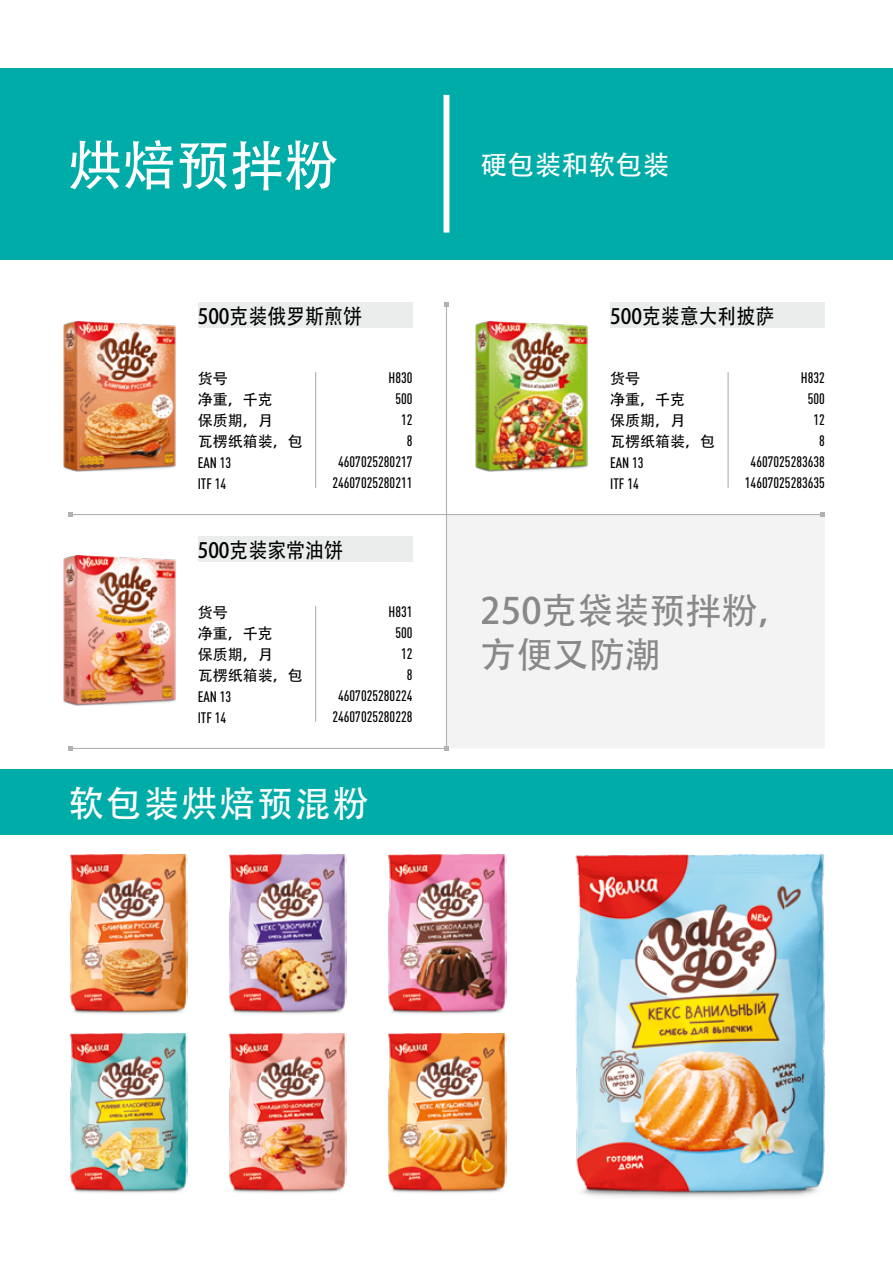
<style>
.page{position:relative;width:893px;height:1263px;background:#fff}
.page>*{position:absolute;margin:0;border:0;box-sizing:border-box;transform-origin:0 0}
.t1{font:54px "Adobe Heiti Std";color:#fff}
.t2{font:36px/43.2px "Adobe Heiti Std";color:#6e6e6e}
.t3{font:36px "Adobe Heiti Std";letter-spacing:.05em;color:#fff}
.t4{font:27px "Adobe Heiti Std";color:#fff}
.t5{font:21px "Adobe Heiti Std";color:#000;scale:.9 1}
.t6{font:500 condensed 15px/21px "DIN Pro";color:#000}
.t7{font:15px/21px "Adobe Heiti Std";color:#000}
</style>
<div class="page">
<div style="left:0;top:68px;width:893px;height:191px;background:#00aca8"></div>
<div style="left:446px;top:514px;width:379px;height:234px;background:#f3f3f3"></div>
<div style="left:0;top:769px;width:893px;height:66px;background:#00aca8"></div>
<img style="left:63px;top:322px;width:113px;height:150px">
<div style="left:198px;top:303px;width:214px;height:25px;background:#ebecec"></div>
<hr style="left:315px;top:372px;width:1px;height:116px;background:#b1b2b3">
<img style="left:475px;top:322px;width:113px;height:150px">
<div style="left:610px;top:303px;width:215px;height:25px;background:#ebecec"></div>
<hr style="left:727px;top:372px;width:2px;height:116px;background:#b1b2b3">
<img style="left:63px;top:556px;width:113px;height:150px">
<div style="left:198px;top:536px;width:214px;height:26px;background:#ebecec"></div>
<hr style="left:315px;top:606px;width:1px;height:116px;background:#b1b2b3">
<div style="left:443px;top:95px;width:6px;height:138px;background:#fff"></div>
<hr style="left:446px;top:304px;width:1px;height:444px;background:#b1b2b3">
<svg style="left:444px;top:746px;width:5px;height:5px"></svg>
<svg style="left:444px;top:302px;width:5px;height:4px"></svg>
<hr style="left:70px;top:514px;width:753px;height:1px;background:#b1b2b3">
<svg style="left:68px;top:512px;width:5px;height:5px"></svg>
<svg style="left:820px;top:512px;width:5px;height:5px"></svg>
<hr style="left:70px;top:748px;width:376px;height:1px;background:#b1b2b3">
<svg style="left:68px;top:746px;width:5px;height:5px"></svg>
<img style="left:70px;top:854px;width:117px;height:160px">
<img style="left:388px;top:1033px;width:118px;height:160px">
<img style="left:575px;top:854px;width:250px;height:343px">
<img style="left:229px;top:854px;width:118px;height:160px">
<img style="left:388px;top:854px;width:118px;height:160px">
<img style="left:70px;top:1033px;width:117px;height:160px">
<img style="left:229px;top:1033px;width:118px;height:160px">
<h1 class="t1" style="left:68px;top:133px;width:272px">烘焙预拌粉</h1>
<h3 class="t5" style="left:198px;top:303px;width:184px">500克装俄罗斯煎饼</h3>
<p class="t7" style="left:198px;top:369px;width:106px">货号<br>净重，千克<br>保质期，月<br>瓦楞纸箱装，包</p>
<p class="t6" style="left:198px;top:451px;width:35px">EAN 13<br>ITF 14</p>
<p class="t6" style="left:332px;top:366px;width:82px;text-align:right">Н830<br>500<br>12<br>8<br>4607025280217<br>24607025280211</p>
<h3 class="t5" style="left:198px;top:537px;width:163px">500克装家常油饼</h3>
<p class="t7" style="left:198px;top:602px;width:106px">货号<br>净重，千克<br>保质期，月<br>瓦楞纸箱装，包</p>
<p class="t6" style="left:198px;top:685px;width:35px">EAN 13<br>ITF 14</p>
<p class="t6" style="left:332px;top:600px;width:82px;text-align:right">Н831<br>500<br>12<br>8<br>4607025280224<br>24607025280228</p>
<h2 class="t3" style="left:68px;top:782px;width:302px">软包装烘焙预混粉</h2>
<h3 class="t4" style="left:480px;top:148px;width:190px">硬包装和软包装</h3>
<h3 class="t5" style="left:610px;top:303px;width:184px">500克装意大利披萨</h3>
<p class="t7" style="left:610px;top:369px;width:106px">货号<br>净重，千克<br>保质期，月<br>瓦楞纸箱装，包</p>
<p class="t6" style="left:610px;top:451px;width:35px">EAN 13<br>ITF 14</p>
<p class="t6" style="left:745px;top:366px;width:82px;text-align:right">Н832<br>500<br>12<br>8<br>4607025283638<br>14607025283635</p>
<h2 class="t2" style="left:481px;top:590px;width:314px">250克袋装预拌粉，方便又防潮</h2>
</div>
